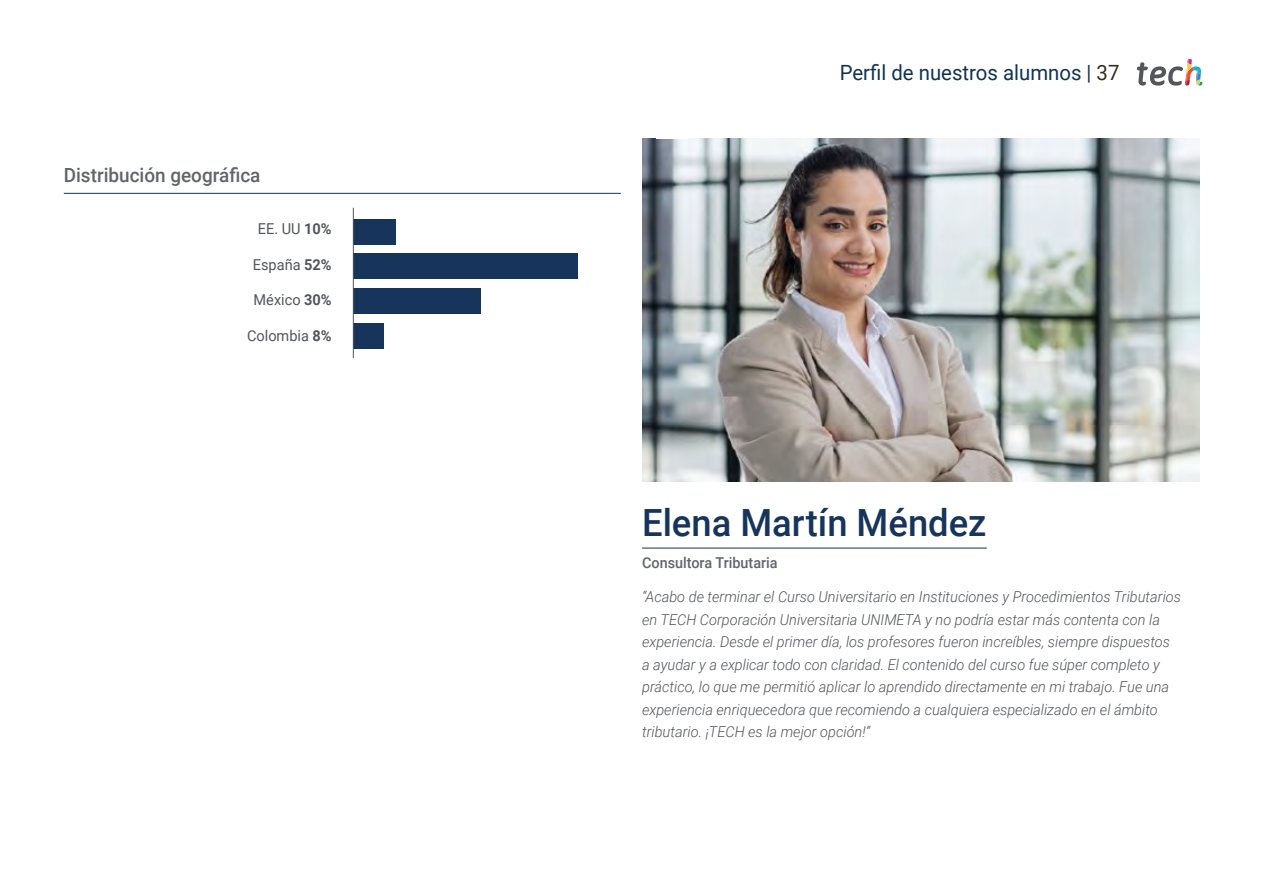
<style>
.page{position:relative;width:1263px;height:893px;background:#fff}
.page>*{position:absolute;margin:0;border:0;box-sizing:border-box;transform-origin:0 0}
.t1{font:500 37.5px "Roboto";color:#17355b}
.t2{font:21px "Roboto";color:#123352}
.t3{font:500 19.5px "Roboto";color:#61646a}
.t4{font:italic 300 15px/22.5px "Roboto";color:#52555b}
.t5{font:15px "Roboto";color:#52555b}
.t6{font:500 15px "Roboto";color:#61646a;scale:.96 1}
.s1{font-weight:700}
.s2{color:#312e20}
</style>
<div class="page">
<hr style="left:642px;top:548px;width:345px;height:1px;background:#123352">
<img style="left:642px;top:138px;width:557px;height:343px">
<hr style="left:64px;top:193px;width:557px;height:1px;background:#17355b">
<div style="left:353px;top:219px;width:42px;height:25px;background:#17355b"></div>
<div style="left:353px;top:254px;width:225px;height:25px;background:#17355b"></div>
<div style="left:353px;top:288px;width:127px;height:26px;background:#17355b"></div>
<div style="left:353px;top:323px;width:31px;height:26px;background:#17355b"></div>
<hr style="left:353px;top:208px;width:1px;height:150px;background:#52555b">
<svg style="left:1137px;top:59px;width:65px;height:27px"></svg>
<h3 class="t3" style="left:64px;top:161px;width:198px">Distribución geográfica</h3>
<p class="t5" style="left:258px;top:218px;width:75px">EE. UU <span class="s1">10%</span></p>
<p class="t5" style="left:253px;top:254px;width:80px">España <span class="s1">52%</span></p>
<p class="t5" style="left:254px;top:289px;width:80px">México <span class="s1">30%</span></p>
<p class="t5" style="left:247px;top:325px;width:86px">Colombia <span class="s1">8%</span></p>
<h2 class="t2" style="left:840px;top:57px;width:281px">Perfil de nuestros alumnos | <span class="s2">37</span></h2>
<h1 class="t1" style="left:642px;top:496px;width:346px">Elena Martín Méndez</h1>
<p class="t6" style="left:642px;top:552px;width:143px">Consultora Tributaria</p>
<p class="t4" style="left:642px;top:585px;width:540px">“Acabo de terminar el Curso Universitario en Instituciones y Procedimientos Tributarios en TECH Corporación Universitaria UNIMETA y no podría estar más contenta con la experiencia. Desde el primer día, los profesores fueron increíbles, siempre dispuestos a ayudar y a explicar todo con claridad. El contenido del curso fue súper completo y práctico, lo que me permitió aplicar lo aprendido directamente en mi trabajo. Fue una experiencia enriquecedora que recomiendo a cualquiera especializado en el ámbito tributario. ¡TECH es la mejor opción!”</p>
</div>
